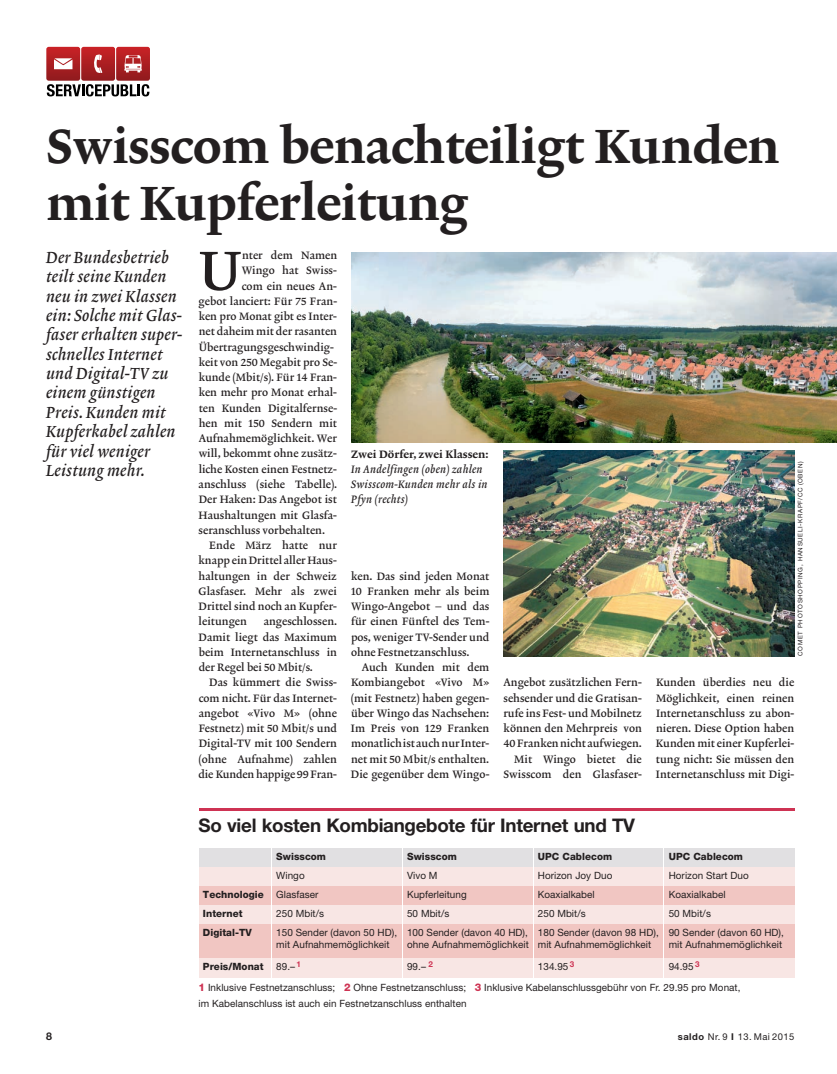
<style>
.page{position:relative;width:837px;height:1074px;background:#fff}
.page>*{position:absolute;margin:0;border:0;box-sizing:border-box;transform-origin:0 0}
.t1{font:55.88px "Lexicon Konsum";color:#231f20}
.t2{font:700 48.75px/57.5px "Lexicon Konsum";letter-spacing:-.015em;color:#231f20}
.t3{font:700 18.75px "Helvetica Neue LT Std";letter-spacing:-.015em;color:#231f20}
.t4{font:italic 16.25px/19.4px "Lexicon Konsum";letter-spacing:.015em;color:#231f20}
.t5{font:10.88px/15.2px "Lexicon Konsum";letter-spacing:.005em;color:#231f20;text-align:justify}
.t6{font:italic 10.88px/15.2px "Lexicon Konsum";letter-spacing:.025em;color:#231f20}
.t7{font:700 10.88px "Lexicon Konsum";color:#231f20}
.t8{font:700 10.62px "Helvetica Neue LT Std";color:#231f20}
.t9{font:10px/12px "Helvetica Neue LT Std";letter-spacing:.005em;color:#231f20}
.t10{font:800 10px "Helvetica Neue LT Std";letter-spacing:.005em;color:#231f20}
.t11{font:9.38px "Helvetica Neue LT Std";letter-spacing:.05em;color:#231f20}
.t12{font:6.25px "Helvetica Neue LT Std";letter-spacing:.1em;color:#231f20}
.s1{font-weight:400}
.s2{font-weight:800;font-size:10.62px;color:#ce3353}
.s3{font-weight:700}
</style>
<div class="page">
<svg style="left:46px;top:47px;width:104px;height:49px"></svg>
<hr style="left:198px;top:808px;width:596px;height:3px;background:#ce3353">
<div style="left:198px;top:848px;width:73px;height:19px;background:#e1e0e2"></div>
<div style="left:271px;top:848px;width:131px;height:19px;background:#e1e0e2"></div>
<div style="left:402px;top:848px;width:131px;height:19px;background:#e1e0e2"></div>
<div style="left:533px;top:848px;width:130px;height:19px;background:#e1e0e2"></div>
<div style="left:663px;top:848px;width:131px;height:19px;background:#e1e0e2"></div>
<div style="left:198px;top:867px;width:73px;height:19px;background:#f8e6e4"></div>
<div style="left:271px;top:867px;width:131px;height:19px;background:#f8e6e4"></div>
<div style="left:402px;top:867px;width:131px;height:19px;background:#f8e6e4"></div>
<div style="left:533px;top:867px;width:130px;height:19px;background:#f8e6e4"></div>
<div style="left:663px;top:867px;width:131px;height:19px;background:#f8e6e4"></div>
<div style="left:198px;top:886px;width:73px;height:19px;background:#f1c6c2"></div>
<div style="left:271px;top:886px;width:131px;height:19px;background:#f1c6c2"></div>
<div style="left:402px;top:886px;width:131px;height:19px;background:#f1c6c2"></div>
<div style="left:533px;top:886px;width:130px;height:19px;background:#f1c6c2"></div>
<div style="left:663px;top:886px;width:131px;height:19px;background:#f1c6c2"></div>
<div style="left:198px;top:905px;width:73px;height:19px;background:#f8e6e4"></div>
<div style="left:271px;top:905px;width:131px;height:19px;background:#f8e6e4"></div>
<div style="left:402px;top:905px;width:131px;height:19px;background:#f8e6e4"></div>
<div style="left:533px;top:905px;width:130px;height:19px;background:#f8e6e4"></div>
<div style="left:663px;top:905px;width:131px;height:19px;background:#f8e6e4"></div>
<div style="left:198px;top:924px;width:73px;height:34px;background:#f1c6c2"></div>
<div style="left:271px;top:924px;width:131px;height:34px;background:#f1c6c2"></div>
<div style="left:402px;top:924px;width:131px;height:34px;background:#f1c6c2"></div>
<div style="left:533px;top:924px;width:130px;height:34px;background:#f1c6c2"></div>
<div style="left:663px;top:924px;width:131px;height:34px;background:#f1c6c2"></div>
<div style="left:198px;top:958px;width:73px;height:19px;background:#f8e6e4"></div>
<div style="left:271px;top:958px;width:131px;height:19px;background:#f8e6e4"></div>
<div style="left:402px;top:958px;width:131px;height:19px;background:#f8e6e4"></div>
<div style="left:533px;top:958px;width:130px;height:19px;background:#f8e6e4"></div>
<div style="left:663px;top:958px;width:131px;height:19px;background:#f8e6e4"></div>
<hr style="left:271px;top:848px;width:1px;height:129px;background:#fff">
<hr style="left:402px;top:848px;width:1px;height:129px;background:#fff">
<hr style="left:532px;top:848px;width:1px;height:129px;background:#fff">
<hr style="left:663px;top:848px;width:1px;height:129px;background:#fff">
<img style="left:503px;top:450px;width:291px;height:206px">
<img style="left:351px;top:253px;width:485px;height:189px">
<h2 class="t2" style="left:46px;top:120px;width:735px">Swisscom benachteiligt Kunden mit Kupferleitung</h2>
<h3 class="t4" style="left:46px;top:248px;width:135px">Der Bundesbetrieb teilt seine Kunden neu in zwei Klassen ein: Solche mit Glas&shy;faser erhalten super&shy;schnelles Internet und Digital-TV zu einem günstigen<br>Preis. Kunden mit<br>Kupferkabel zahlen für viel weniger<br>Leistung mehr.</h3>
<h1 class="t1" style="left:198px;top:249px;width:45px">U</h1>
<p class="t5" style="left:242px;top:249px;width:97px">nter dem Namen</p>
<p class="t5" style="left:242px;top:264px;width:97px">Wingo hat Swiss-</p>
<p class="t5" style="left:242px;top:279px;width:97px">com ein neues An-</p>
<p class="t5" style="left:198px;top:294px;width:140px">gebot lanciert: Für 75 Fran-</p>
<p class="t5" style="left:199px;top:310px;width:139px">ken pro Monat gibt es Inter-</p>
<p class="t5" style="left:199px;top:325px;width:140px">net daheim mit der rasanten</p>
<p class="t5" style="left:199px;top:340px;width:136px">Übertragungsgeschwindig-</p>
<p class="t5" style="left:199px;top:355px;width:140px">keit von 250 Megabit pro Se-</p>
<p class="t5" style="left:199px;top:370px;width:140px">kunde (Mbit/s). Für 14 Fran-</p>
<p class="t5" style="left:199px;top:386px;width:140px">ken mehr pro Monat erhal-</p>
<p class="t5" style="left:199px;top:401px;width:140px">ten Kunden Digitalfernse-</p>
<p class="t5" style="left:199px;top:416px;width:140px">hen mit 150 Sendern mit</p>
<p class="t5" style="left:198px;top:431px;width:140px">Aufnahmemöglichkeit. Wer</p>
<p class="t5" style="left:198px;top:447px;width:140px">will, bekommt ohne zusätz-</p>
<p class="t5" style="left:198px;top:462px;width:139px">liche Kosten einen Festnetz-</p>
<p class="t5" style="left:198px;top:477px;width:140px">anschluss (siehe Tabelle).</p>
<p class="t5" style="left:199px;top:493px;width:140px">Der Haken: Das Angebot ist</p>
<p class="t5" style="left:198px;top:508px;width:140px">Haushaltungen mit Glasfa-</p>
<p class="t5" style="left:198px;top:523px;width:128px">seranschluss vorbehalten.</p>
<p class="t5" style="left:209px;top:538px;width:129px">Ende März hatte nur</p>
<p class="t5" style="left:198px;top:554px;width:140px">knappeinDrittel aller Haus-</p>
<p class="t5" style="left:198px;top:569px;width:140px">haltungen in der Schweiz</p>
<p class="t5" style="left:198px;top:584px;width:140px">Glasfaser. Mehr als zwei</p>
<p class="t5" style="left:198px;top:599px;width:140px">Drittel sind noch an Kupfer-</p>
<p class="t5" style="left:198px;top:614px;width:50px">leitungen</p>
<p class="t5" style="left:198px;top:614px;width:140px;text-indent:65px">angeschlossen.<br>Damit liegt das Maximum beim Internetanschluss in der Regel bei 50 Mbit/s.</p>
<p class="t5" style="left:198px;top:675px;width:140px;text-indent:11px">Das kümmert die Swiss&shy;com nicht. Für das Internet&shy;angebot «Vivo M» (ohne Festnetz) mit 50 Mbit/s und Digital-TV mit 100 Sendern (ohne Aufnahme) zahlen die Kunden happige 99 Fran-</p>
<p class="t7" style="left:351px;top:450px;width:139px">Zwei Dörfer, zwei Klassen:</p>
<p class="t6" style="left:351px;top:462px;width:138px">In Andelfingen (oben) zahlen<br>Swisscom-Kunden mehr als in<br>Pfyn (rechts)</p>
<p class="t12" style="left:797px;top:656px;width:196px;rotate:-90deg">COMET PHOTOSHOPPING, HANSUELI-KRAPF/CC (OBEN)</p>
<p class="t5" style="left:351px;top:569px;width:140px">ken. Das sind jeden Monat 10 Franken mehr als beim Wingo-Angebot – und das für einen Fünftel des Tem&shy;pos, weniger TV-Sender und ohne Festnetzanschluss.</p>
<p class="t5" style="left:351px;top:660px;width:140px;text-indent:11px">Auch Kunden mit dem Kombiangebot «Vivo M» (mit Festnetz) haben gegen&shy;über Wingo das Nachsehen:<br>Im Preis von 129 Franken monatlichistauch nurInter&shy;net mit 50 Mbit/s enthalten.<br>Die gegenüber dem Wingo-</p>
<p class="t5" style="left:503px;top:675px;width:140px;text-align:right">Angebot zusätzlichen Fern&shy;sehsender und die Gratisan&shy;rufe ins Fest- und Mobilnetz können den Mehrpreis von<br>40Frankennicht aufwiegen.<br>Mit Wingo bietet die<br>Swisscom den Glasfaser-</p>
<p class="t5" style="left:655px;top:676px;width:140px">Kunden überdies neu die Möglichkeit, einen reinen Internetanschluss zu abon&shy;nieren. Diese Option haben Kunden mit einer Kupferlei&shy;tung nicht: Sie müssen den Internetanschluss mit Digi-</p>
<h3 class="t3" style="left:198px;top:819px;width:438px">So viel kosten Kombiangebote für Internet und TV</h3>
<p class="t10" style="left:276px;top:852px;width:51px">Swisscom</p>
<p class="t10" style="left:407px;top:852px;width:51px">Swisscom</p>
<p class="t10" style="left:537px;top:852px;width:76px">UPC Cablecom</p>
<p class="t10" style="left:668px;top:852px;width:76px">UPC Cablecom</p>
<p class="t9" style="left:276px;top:870px;width:30px">Wingo</p>
<p class="t9" style="left:407px;top:870px;width:32px">Vivo M</p>
<p class="t9" style="left:537px;top:870px;width:76px">Horizon Joy Duo</p>
<p class="t9" style="left:668px;top:870px;width:81px">Horizon Start Duo</p>
<p class="t10" style="left:203px;top:891px;width:117px">Technologie <span class="s1">Glasfaser</span></p>
<p class="t9" style="left:407px;top:889px;width:61px">Kupferleitung</p>
<p class="t9" style="left:537px;top:889px;width:58px">Koaxialkabel</p>
<p class="t9" style="left:668px;top:889px;width:58px">Koaxialkabel</p>
<p class="t10" style="left:203px;top:910px;width:41px">Internet</p>
<p class="t9" style="left:276px;top:908px;width:49px">250 Mbit/s</p>
<p class="t9" style="left:407px;top:908px;width:44px">50 Mbit/s</p>
<p class="t9" style="left:537px;top:908px;width:49px">250 Mbit/s</p>
<p class="t9" style="left:668px;top:908px;width:44px">50 Mbit/s</p>
<p class="t10" style="left:203px;top:929px;width:50px">Digital-TV</p>
<p class="t9" style="left:276px;top:927px;width:122px">150 Sender (davon 50 HD), mit Aufnahmemöglichkeit</p>
<p class="t9" style="left:407px;top:927px;width:123px">100 Sender (davon 40 HD), ohne Aufnahmemöglichkeit</p>
<p class="t9" style="left:537px;top:927px;width:122px">180 Sender (davon 98 HD), mit Aufnahmemöglichkeit</p>
<p class="t9" style="left:668px;top:927px;width:117px">90 Sender (davon 60 HD), mit Aufnahmemöglichkeit</p>
<p class="t10" style="left:203px;top:963px;width:62px">Preis/Monat</p>
<p class="t9" style="left:276px;top:961px;width:26px">89.– <sup>1</sup></p>
<p class="t9" style="left:407px;top:961px;width:27px">99.– <sup>2</sup></p>
<p class="t9" style="left:537px;top:961px;width:38px">134.95 <sup>3</sup></p>
<p class="t9" style="left:198px;top:957px;width:543px;line-height:21.4px;text-indent:470px">94.95 <sup>3<br></sup><span class="s2">1</span> Inklusive Festnetzanschluss; <span class="s2">2</span> Ohne Festnetzanschluss; <span class="s2">3</span> Inklusive Kabelanschlussgebühr von Fr. 29.95 pro Monat,</p>
<p class="t9" style="left:198px;top:998px;width:269px">im Kabelanschluss ist auch ein Festnetzanschluss enthalten</p>
<p class="t8" style="left:46px;top:1033px;width:7px">8</p>
<p class="t11" style="left:677px;top:1033px;width:118px"><span class="s3">saldo</span> Nr. 9 <span class="s3">I</span> 13. Mai 2015</p>
</div>
